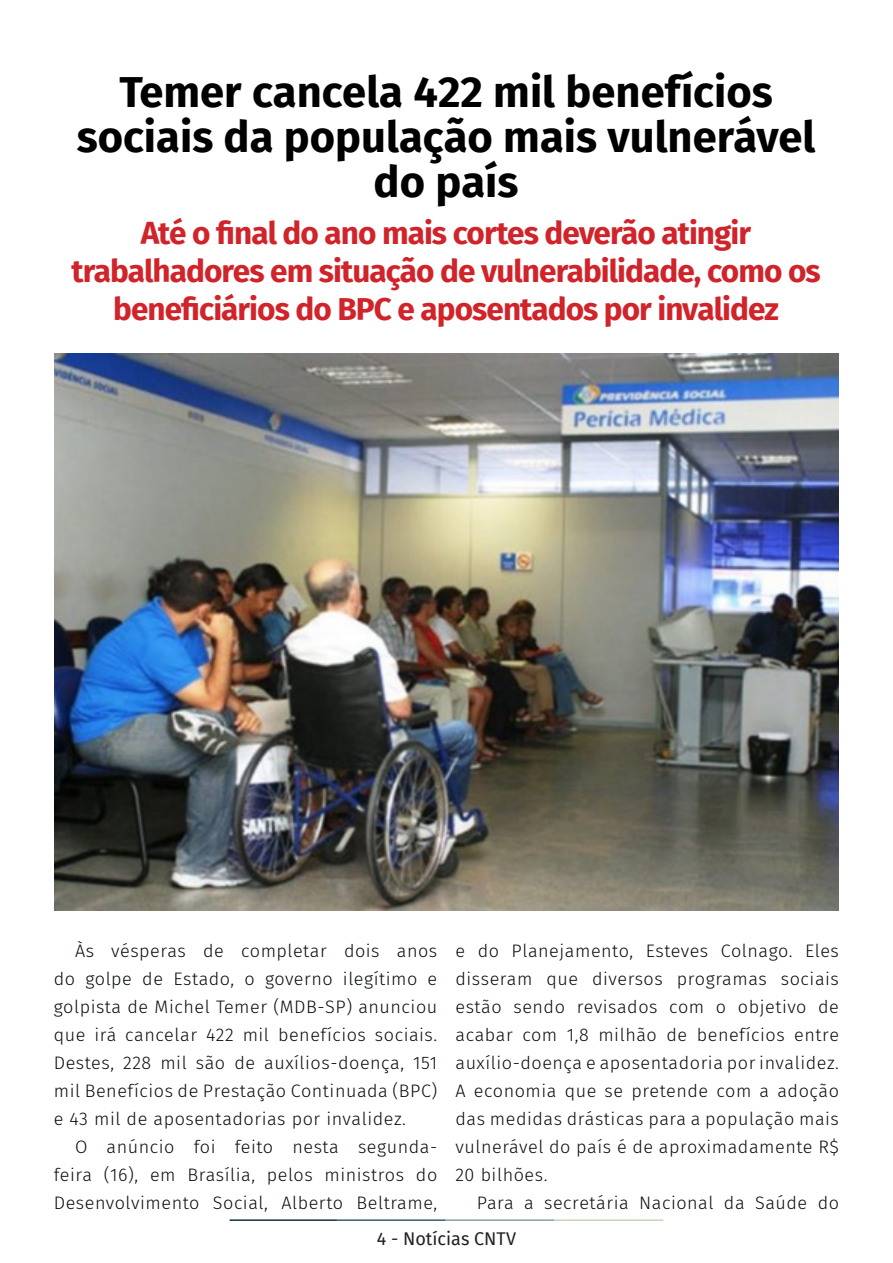
<style>
.page{position:relative;width:893px;height:1263px;background:#fff}
.page>*{position:absolute;margin:0;border:0;box-sizing:border-box;transform-origin:0 0}
.t1{font:700 43.5px/45px "Fira Sans";color:#000001;text-align:center}
.t2{font:700 31.5px/37.8px "Fira Sans";letter-spacing:-.03em;color:#d1232a;text-align:center}
.t3{font:300 18px/28px "Fira Sans";letter-spacing:.03em;color:#080d0b;text-align:justify}
.t4{font:18px "Fira Sans";color:#231f20}
</style>
<div class="page">
<hr style="left:230px;top:1219px;width:107px;height:2px;background:#0e323f">
<hr style="left:337px;top:1219px;width:109px;height:2px;background:#3a5f6d">
<hr style="left:446px;top:1219px;width:109px;height:2px;background:#87a59a">
<hr style="left:555px;top:1219px;width:108px;height:2px;background:#c6d5b7">
<img style="left:55px;top:353px;width:783px;height:557px">
<p class="t1" style="left:77px;top:66px;width:740px">Temer cancela 422 mil benefícios sociais da população mais vulnerável do país</p>
<p class="t2" style="left:71px;top:212px;width:751px">Até o final do ano mais cortes deverão atingir trabalhadores em situação de vulnerabilidade, como os beneficiários do BPC e aposentados por invalidez</p>
<p class="t3" style="left:54px;top:936px;width:385px;text-indent:21px">Às vésperas de completar dois anos do golpe de Estado, o governo ilegítimo e golpista de Michel Temer (MDB-SP) anunciou que irá cancelar 422 mil benefícios sociais.<br>Destes, 228 mil são de auxílios-doença, 151 mil Benefícios de Prestação Continuada (BPC) e 43 mil de aposentadorias por invalidez.</p>
<p class="t3" style="left:54px;top:1132px;width:385px;text-indent:21px">O anúncio foi feito nesta segunda&shy;feira (16), em Brasília, pelos ministros do Desenvolvimento Social, Alberto Beltrame,</p>
<p class="t3" style="left:455px;top:936px;width:385px">e do Planejamento, Esteves Colnago. Eles disseram que diversos programas sociais estão sendo revisados com o objetivo de acabar com 1,8 milhão de benefícios entre auxílio-doença e aposentadoria por invalidez.<br>A economia que se pretende com a adoção das medidas drásticas para a população mais vulnerável do país é de aproximadamente R$ 20 bilhões.</p>
<p class="t3" style="left:477px;top:1188px;width:364px">Para a secretária Nacional da Saúde do</p>
<p class="t4" style="left:377px;top:1225px;width:141px">4 - Notícias CNTV</p>
</div>
